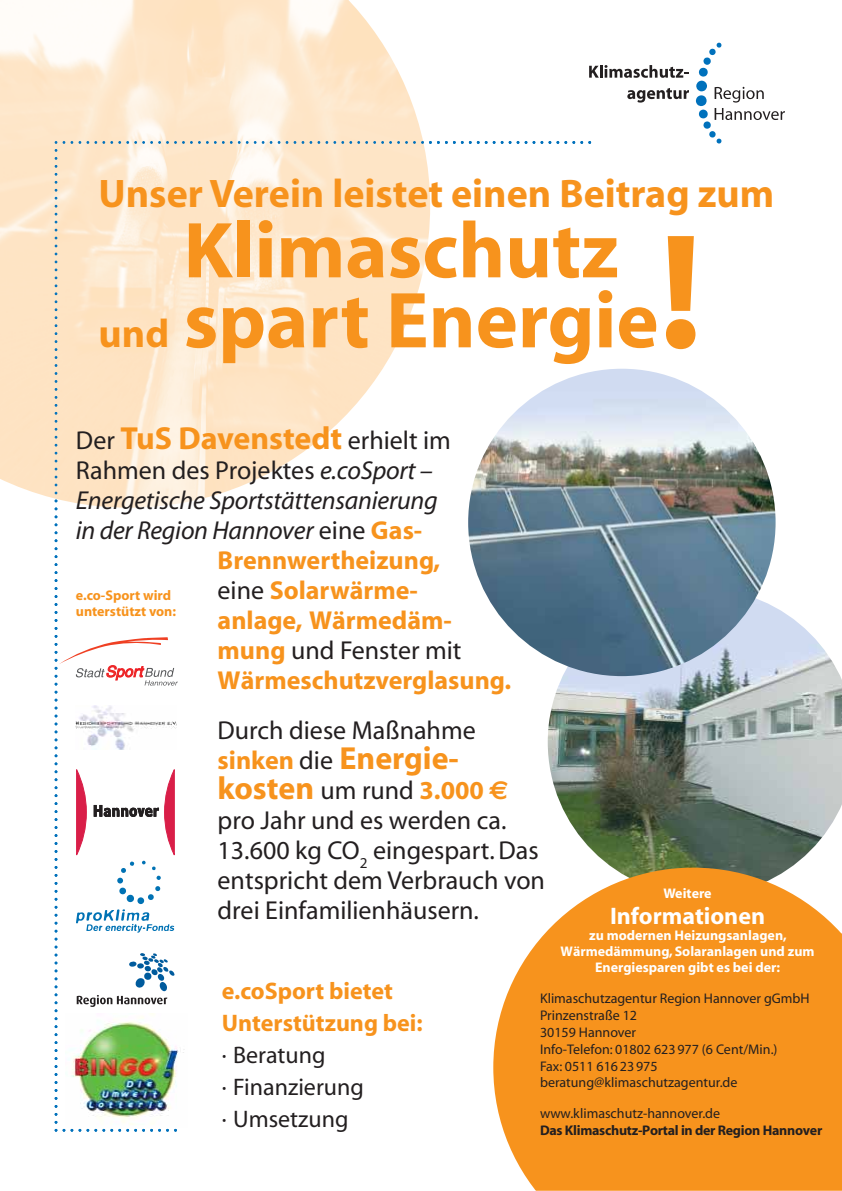
<style>
.page{position:relative;width:842px;height:1191px;background:#fff}
.page>*{position:absolute;margin:0;border:0;box-sizing:border-box;transform-origin:0 0}
.t1{font:700 80px/70px "Myriad";color:#f7931d;text-align:center}
.t2{font:700 40px "Myriad";color:#f7931d}
.t3{font:700 32px/30px "Myriad";color:#f7931d}
.t4{font:26px/30px "Myriad";color:#231f20}
.t5{font:700 26px "Myriad";color:#f7931d}
.t6{font:italic 26px "Myriad";letter-spacing:-.01em;color:#231f20}
.t7{font:700 24px/32px "Myriad";color:#f7931d}
.t8{font:24px/32px "Myriad";color:#231f20}
.t9{font:700 24px "Myriad";color:#fff}
.t10{font:14px/16.8px "Myriad";color:#231f20}
.t11{font:700 14px/16px "Myriad";color:#fff;text-align:center}
.t12{font:700 14px "Myriad";letter-spacing:-.02em;color:#231f20}
.t13{font:700 14px/16px "Myriad";color:#f7931d}
.s1{font-size:40px}
.s2{font-size:165px}
.s3{font-weight:400;font-size:26px;color:#231f20}
.s4{font-style:italic}
.s5{font-style:normal}
.s6{font-weight:700;font-style:normal;color:#f7931d}
.s7{font-weight:400;color:#231f20}
.s8{font-weight:700;color:#f7931d}
.s9{font-size:26px}
.s10{font-family:"Euro Sans";font-size:26px}
</style>
<div class="page">
<img style="left:76px;top:705px;width:101px;height:45px">
<svg style="left:589px;top:65px;width:100px;height:13px"></svg>
<svg style="left:627px;top:88px;width:62px;height:15px"></svg>
<svg style="left:696px;top:43px;width:89px;height:101px"></svg>
<img style="left:0;top:0;width:430px;height:508px">
<img style="left:68px;top:1017px;width:117px;height:108px">
<svg style="left:76px;top:769px;width:11px;height:87px"></svg>
<svg style="left:77px;top:953px;width:97px;height:54px"></svg>
<svg style="left:557px;top:141px;width:34px;height:3px"></svg>
<svg style="left:326px;top:141px;width:185px;height:3px"></svg>
<svg style="left:87px;top:141px;width:185px;height:3px"></svg>
<svg style="left:55px;top:141px;width:2px;height:82px"></svg>
<svg style="left:55px;top:277px;width:2px;height:185px"></svg>
<svg style="left:55px;top:747px;width:2px;height:193px"></svg>
<svg style="left:55px;top:986px;width:2px;height:146px"></svg>
<svg style="left:87px;top:1129px;width:90px;height:3px"></svg>
<svg style="left:55px;top:516px;width:123px;height:185px"></svg>
<svg style="left:94px;top:769px;width:81px;height:134px"></svg>
<svg style="left:76px;top:909px;width:98px;height:24px"></svg>
<img style="left:548px;top:598px;width:294px;height:270px">
<img style="left:468px;top:369px;width:308px;height:307px;border-radius:50%">
<svg style="left:493px;top:868px;width:349px;height:323px;background:#f69e36"></svg>
<h2 class="t2" style="left:99px;top:179px;width:677px">Unser Verein leistet einen Beitrag zum</h2>
<h1 class="t1" style="left:99px;top:222px;width:606px">Kli ma schutz<br><span class="s1">und</span> spart En er gie<span class="s2">!</span></h1>
<h3 class="t3" style="left:76px;top:426px;width:377px"><span class="s3">Der</span> TuS Davenstedt <span class="s3">erhielt im</span></h3>
<h3 class="t4" style="left:76px;top:457px;width:358px">Rahmen des Projektes <span class="s4">e.coSport –</span></h3>
<h3 class="t6" style="left:76px;top:490px;width:363px">Energetische Sport stät ten sa nie rung</h3>
<h3 class="t6" style="left:76px;top:520px;width:348px">in der Region Han no ver <span class="s5">eine</span> <span class="s6">Gas-</span></h3>
<h3 class="t5" style="left:218px;top:550px;width:224px">Brennwertheizung,</h3>
<h3 class="t5" style="left:218px;top:580px;width:202px"><span class="s7">eine</span> Solarwärme-</h3>
<h3 class="t5" style="left:218px;top:610px;width:236px">anlage, Wärmedäm-</h3>
<h3 class="t4" style="left:218px;top:637px;width:245px"><span class="s8">mung</span> und Fenster mit</h3>
<h3 class="t5" style="left:218px;top:670px;width:295px">Wärmeschutzverglasung.</h3>
<h3 class="t4" style="left:218px;top:717px;width:260px">Durch diese Maßnahme</h3>
<h3 class="t3" style="left:218px;top:746px;width:293px"><span class="s9">sinken</span> <span class="s3">die</span> Energie&shy;kosten <span class="s3">um rund</span> <span class="s9">3.000</span> <span class="s10">€</span></h3>
<h3 class="t4" style="left:218px;top:807px;width:329px">pro Jahr und es werden ca.<br>13.600 kg CO<sub>2</sub> eingespart. Das entspricht dem Verbrauch von drei Einfamilienhäusern.</h3>
<p class="t13" style="left:76px;top:589px;width:102px">e.co-Sport wird unterstützt von:</p>
<p class="t11" style="left:664px;top:887px;width:50px">Weitere</p>
<h3 class="t9" style="left:610px;top:907px;width:156px">Informationen</h3>
<p class="t11" style="left:561px;top:929px;width:255px">zu mo der nen Hei zungs an la gen,<br>Wärmedämmung, So lar an la gen und zum<br>En er gie spa ren gibt es bei der:</p>
<p class="t10" style="left:540px;top:991px;width:271px">Klimaschutzagentur Re gi on Hannover gGmbH<br>Prinzenstraße 12<br>30159 Hannover<br>Info-Telefon: 01802 623 977 (6 Cent/Min.)<br>Fax: 0511 616 23 975 beratung@klimaschutzagentur.de</p>
<p class="t10" style="left:540px;top:1106px;width:182px">www.klimaschutz-hannover.de</p>
<p class="t12" style="left:540px;top:1125px;width:284px">Das Klimaschutz-Portal in der Region Han no ver</p>
<h3 class="t7" style="left:222px;top:977px;width:202px">e.coSport bietet<br>Unterstützung bei:</h3>
<h3 class="t8" style="left:222px;top:1041px;width:143px">· Beratung<br>· Finanzierung · Umsetzung</h3>
</div>
